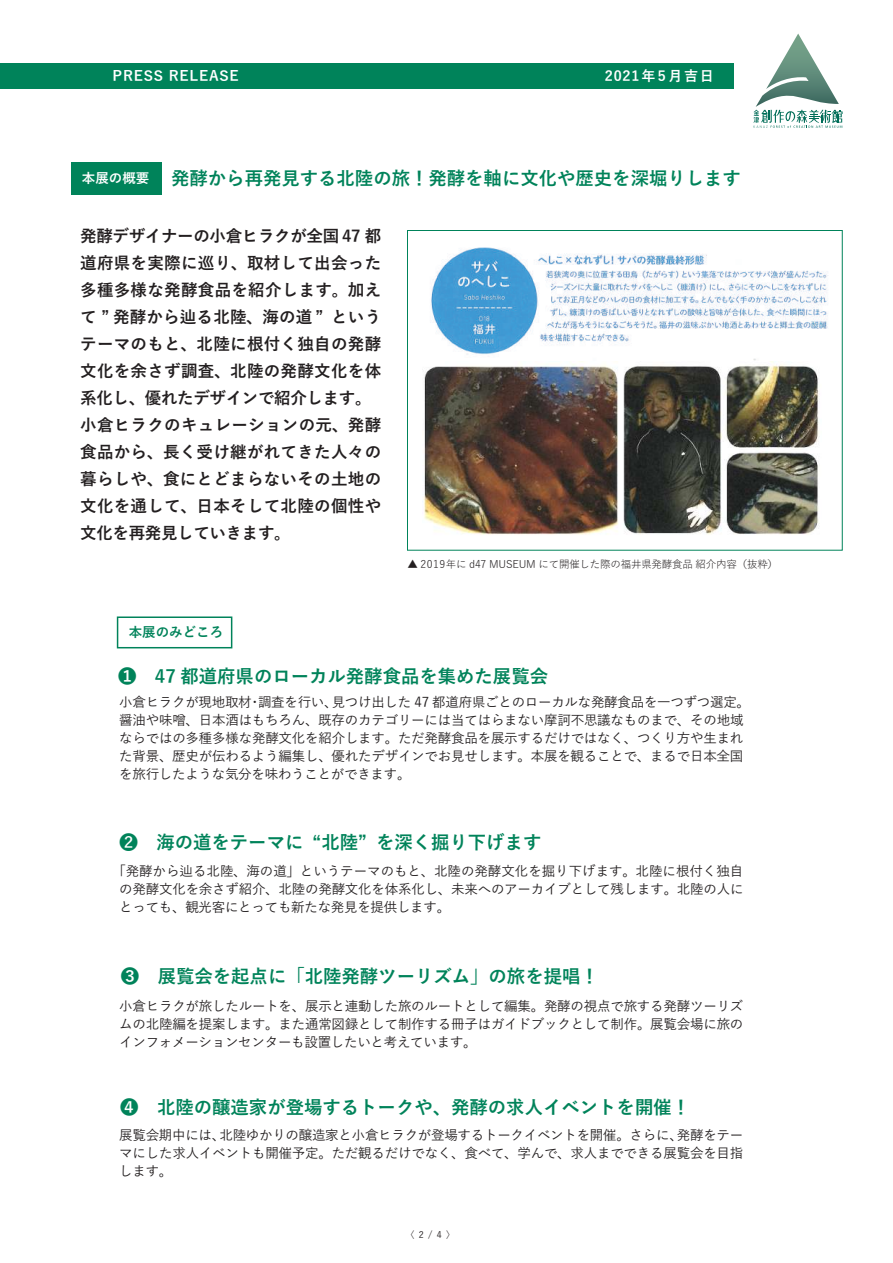
<style>
.page{position:relative;width:893px;height:1263px;background:#fff}
.page>*{position:absolute;margin:0;border:0;box-sizing:border-box;transform-origin:0 0}
.t1{font:700 18.45px "Yu Gothic";color:#00835a}
.t2{font:700 16.5px/27px "Yu Gothic";letter-spacing:.02em;color:#231f20}
.t3{font:700 14.1px "Yu Gothic";letter-spacing:.06em;color:#fff}
.t4{font:700 14.1px "Yu Gothic";letter-spacing:.12em;color:#fff}
.t5{font:500 13.5px/18px "Yu Gothic";letter-spacing:-.015em;color:#231f20;text-align:justify}
.t6{font:700 13.5px "Yu Gothic";color:#00835a}
.t7{font:700 13.5px "Yu Gothic";color:#fff}
.t8{font:10.5px "Yu Gothic";letter-spacing:-.02em;color:#231f20}
.t9{font:500 9px "Yu Gothic";color:#231f20}
</style>
<div class="page">
<div style="left:71px;top:163px;width:91px;height:32px;background:#00835a"></div>
<div style="left:117px;top:616px;width:115px;height:32px;border:2px solid #00835a"></div>
<div style="left:0;top:64px;width:733px;height:25px;background:#00835a"></div>
<svg style="left:754px;top:34px;width:88px;height:94px"></svg>
<img style="left:430px;top:247px;width:398px;height:114px">
<img style="left:423px;top:361px;width:397px;height:174px">
<div style="left:407px;top:230px;width:436px;height:321px;border:1px solid #00835a"></div>
<p class="t3" style="left:112px;top:68px;width:128px">PRESS RELEASE</p>
<p class="t4" style="left:605px;top:68px;width:111px">2021年5月吉日</p>
<p class="t7" style="left:82px;top:171px;width:69px">本展の概要</p>
<h1 class="t1" style="left:171px;top:168px;width:571px">発酵から再発見する北陸の旅！発酵を軸に文化や歴史を深堀りします</h1>
<p class="t2" style="left:80px;top:223px;width:302px">発酵デザイナーの小倉ヒラクが全国 47 都道府県を実際に巡り、取材して出会った多種多様な発酵食品を紹介します。加えて ” 発酵から辿る北陸、海の道 ” というテーマのもと、北陸に根付く独自の発酵文化を余さず調査、北陸の発酵文化を体系化し、優れたデザインで紹介します。小倉ヒラクのキュレーションの元、発酵食品から、長く受け継がれてきた人々の暮らしや、食にとどまらないその土地の文化を通して、日本そして北陸の個性や文化を再発見していきます。</p>
<p class="t6" style="left:129px;top:624px;width:96px">本展のみどころ</p>
<p class="t8" style="left:407px;top:554px;width:372px">▲ 2019年に d47 MUSEUM にて開催した際の福井県発酵食品 紹介内容（抜粋）</p>
<h1 class="t1" style="left:118px;top:666px;width:432px">❶　47 都道府県のローカル発酵食品を集めた展覧会</h1>
<p class="t5" style="left:119px;top:691px;width:632px;text-align:left">小倉ヒラクが現地取材・調査を行い、見つけ出した 47 都道府県ごとのローカルな発酵食品を一つずつ選定。醤油や味噌、日本酒はもちろん、既存のカテゴリーには当てはらまない摩訶不思議なものまで、その地域ならではの多種多様な発酵文化を紹介します。ただ発酵食品を展示するだけではなく、つくり方や生まれた背景、歴史が伝わるよう編集し、優れたデザインでお見せします。本展を観ることで、まるで日本全国を旅行したような気分を味わうことができます。</p>
<h1 class="t1" style="left:120px;top:832px;width:423px">➋　海の道をテーマに “北陸” を深く掘り下げます</h1>
<p class="t5" style="left:119px;top:860px;width:626px;text-indent:-7px">「発酵から辿る北陸、海の道」というテーマのもと、北陸の発酵文化を掘り下げます。北陸に根付く独自の発酵文化を余さず紹介、北陸の発酵文化を体系化し、未来へのアーカイブとして残します。北陸の人にとっても、観光客にとっても新たな発見を提供します。</p>
<h1 class="t1" style="left:121px;top:965px;width:479px">❸　展覧会を起点に「北陸発酵ツーリズム」の旅を提唱！</h1>
<p class="t5" style="left:119px;top:995px;width:626px">小倉ヒラクが旅したルートを、展示と連動した旅のルートとして編集。発酵の視点で旅する発酵ツーリズムの北陸編を提案します。また通常図録として制作する冊子はガイドブックとして制作。展覧会場に旅のインフォメーションセンターも設置したいと考えています。</p>
<h1 class="t1" style="left:120px;top:1097px;width:571px">❹　北陸の醸造家が登場するトークや、発酵の求人イベントを開催！</h1>
<p class="t5" style="left:119px;top:1125px;width:626px">展覧会期中には、北陸ゆかりの醸造家と小倉ヒラクが登場するトークイベントを開催。さらに、発酵をテーマにした求人イベントも開催予定。ただ観るだけでなく、食べて、学んで、求人までできる展覧会を目指します。</p>
<p class="t9" style="left:406px;top:1227px;width:51px">〈2/4〉</p>
</div>
